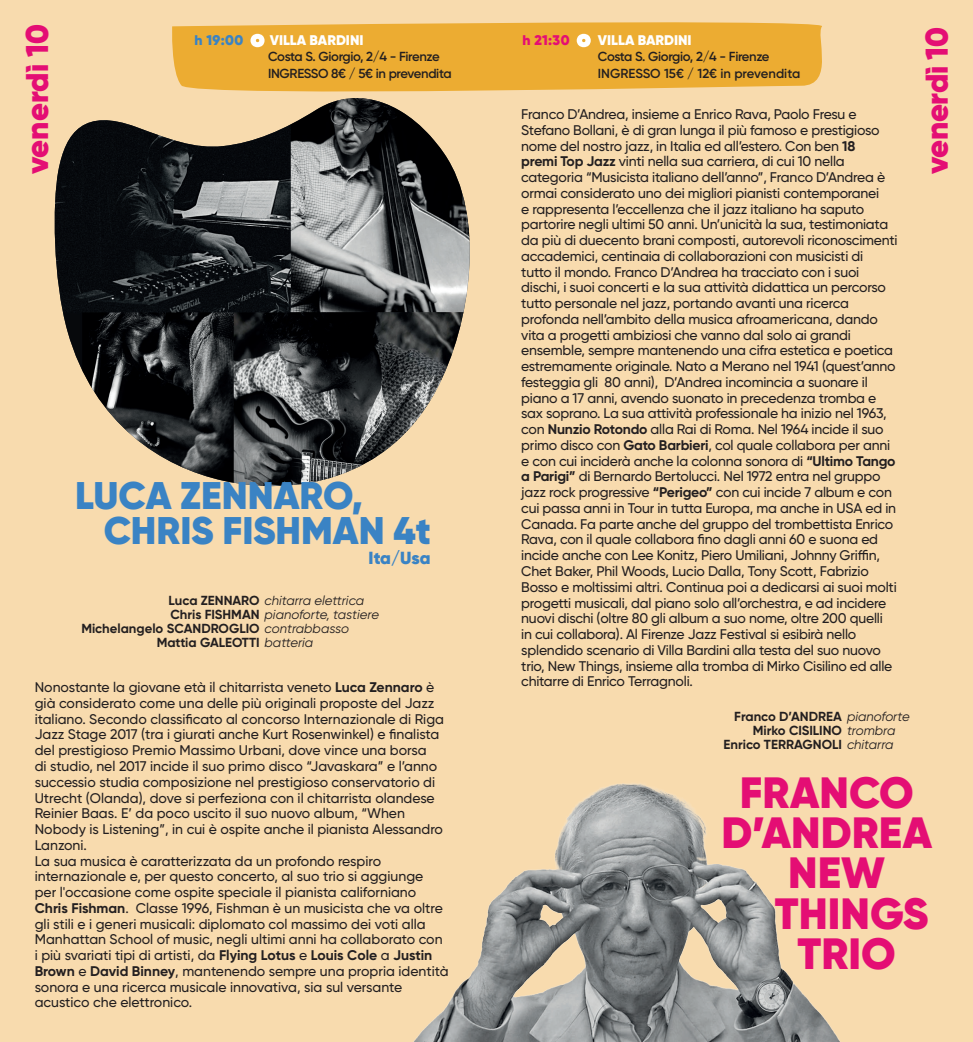
<style>
.page{position:relative;width:973px;height:1042px;background:#fff}
.page>*{position:absolute;margin:0;border:0;box-sizing:border-box;transform-origin:0 0}
.t1{font:900 43.75px "Gilroy";color:#e40e74}
.t2{font:900 38.5px/35px "Gilroy";color:#3a83c4}
.t3{font:900 31.5px "Gilroy";letter-spacing:-.01em;color:#e40e74}
.t4{font:900 17.5px "Gilroy";letter-spacing:-.005em;color:#3a83c4}
.t5{font:500 14px/15.8px "Gilroy";letter-spacing:-.015em;color:#231f20}
.t6{font:900 14px "Gilroy";color:#fff}
.t7{font:900 14px "Gilroy";color:#3a83c4}
.t8{font:900 14px "Gilroy";color:#e40e74}
.t9{font:700 13.12px "Gilroy";color:#231f20}
.t10{font:600 13.12px "Gilroy";letter-spacing:-.025em;color:#231f20}
.t11{font:italic 13.12px "Gilroy";color:#231f20}
.t12{font:600 13.12px "Gilroy";color:#231f20}
.s1{font-weight:700}
.s2{font-weight:400;font-style:italic}
.s3{font-weight:700;font-style:normal}
</style>
<div class="page">
<div style="left:0;top:0;width:972px;height:1042px;background:#f8dbae"></div>
<div style="left:172px;top:22px;width:650px;height:69px;background:#ecac32"></div>
<svg style="left:172px;top:83px;width:313px;height:9px;background:#edb346"></svg>
<img style="left:54px;top:98px;width:416px;height:389px">
<svg style="left:250px;top:34px;width:14px;height:13px"></svg>
<svg style="left:576px;top:34px;width:14px;height:13px"></svg>
<img style="left:413px;top:783px;width:427px;height:259px">
<h3 class="t3" style="left:17px;top:174px;width:152px;rotate:-90deg">venerdì 10</h3>
<h3 class="t3" style="left:916px;top:174px;width:149px;rotate:-90deg">venerdì 10</h3>
<p class="t7" style="left:194px;top:31px;width:50px">h 19:00</p>
<p class="t6" style="left:270px;top:32px;width:95px">VILLA BARDINI</p>
<p class="t8" style="left:522px;top:31px;width:48px">h 21:30</p>
<p class="t6" style="left:597px;top:32px;width:95px">VILLA BARDINI</p>
<p class="t10" style="left:268px;top:48px;width:173px">Costa S. Giorgio, 2/4 - Firenze</p>
<p class="t10" style="left:597px;top:48px;width:173px">Costa S. Giorgio, 2/4 - Firenze</p>
<p class="t10" style="left:268px;top:65px;width:185px">INGRESSO 8€ / 5€ in prevendita</p>
<p class="t12" style="left:597px;top:65px;width:204px">INGRESSO 15€ / 12€ in prevendita</p>
<p class="t5" style="left:521px;top:106px;width:378px">Franco D’Andrea, insieme a Enrico Rava, Paolo Fresu e Stefano Bollani, è di gran lunga il più famoso e prestigioso nome del nostro jazz, in Italia ed all’estero. Con ben <span class="s1">18<br>premi Top Jazz</span> vinti nella sua carriera, di cui 10 nella categoria “Musicista italiano dell’anno”, Franco D’Andrea è ormai considerato uno dei migliori pianisti contemporanei<br>e rappresenta l’eccellenza che il jazz italiano ha saputo partorire negli ultimi 50 anni. Un’unicità la sua, testimoniata da più di duecento brani composti, autorevoli riconoscimenti accademici, centinaia di collaborazioni con musicisti di<br>tutto il mondo. Franco D’Andrea ha tracciato con i suoi dischi, i suoi concerti e la sua attività didattica un percorso tutto personale nel jazz, portando avanti una ricerca profonda nell’ambito della musica afroamericana, dando vita a progetti ambiziosi che vanno dal solo ai grandi ensemble, sempre mantenendo una cifra estetica e poetica estremamente originale. Nato a Merano nel 1941 (quest’anno festeggia gli 80 anni), D’Andrea incomincia a suonare il piano a 17 anni, avendo suonato in precedenza tromba e sax soprano. La sua attività professionale ha inizio nel 1963, con <span class="s1">Nunzio Rotondo</span> alla Rai di Roma. Nel 1964 incide il suo primo disco con <span class="s1">Gato Barbieri</span>, col quale collabora per anni e con cui inciderà anche la colonna sonora di <span class="s1">“Ultimo Tango a Parigi”</span> di Bernardo Bertolucci. Nel 1972 entra nel gruppo jazz rock progressive <span class="s1">“Perigeo”</span> con cui incide 7 album e con cui passa anni in Tour in tutta Europa, ma anche in USA ed in Canada. Fa parte anche del gruppo del trombettista Enrico Rava, con il quale collabora fino dagli anni 60 e suona ed incide anche con Lee Konitz, Piero Umiliani, Johnny Griffin, Chet Baker, Phil Woods, Lucio Dalla, Tony Scott, Fabrizio Bosso e moltissimi altri. Continua poi a dedicarsi ai suoi molti progetti musicali, dal piano solo all’orchestra, e ad incidere nuovi dischi (oltre 80 gli album a suo nome, oltre 200 quelli<br>in cui collabora). Al Firenze Jazz Festival si esibirà nello splendido scenario di Villa Bardini alla testa del suo nuovo trio, New Things, insieme alla tromba di Mirko Cisilino ed alle chitarre di Enrico Terragnoli.</p>
<p class="t9" style="left:734px;top:708px;width:177px">Franco D’ANDREA <span class="s2">pianoforte</span></p>
<p class="t9" style="left:752px;top:722px;width:144px">Mirko CISILINO <span class="s2">trombra</span></p>
<p class="t9" style="left:723px;top:736px;width:171px">Enrico TERRAGNOLI <span class="s2">chitarra</span></p>
<h2 class="t2" style="left:104px;top:478px;width:328px;text-indent:-29px">LUCA ZENNARO,<br>CHRIS FISHMAN 4t</h2>
<p class="t4" style="left:368px;top:546px;width:63px">Ita/Usa</p>
<p class="t11" style="left:168px;top:592px;width:197px"><span class="s3">Luca ZENNARO</span> chitarra elettrica</p>
<p class="t11" style="left:170px;top:606px;width:210px"><span class="s3">Chris FISHMAN</span> pianoforte, tastiere</p>
<p class="t9" style="left:81px;top:620px;width:269px">Michelangelo SCANDROGLIO <span class="s2">contrabbasso</span></p>
<p class="t9" style="left:157px;top:634px;width:158px">Mattia GALEOTTI <span class="s2">batteria</span></p>
<p class="t5" style="left:35px;top:679px;width:415px">Nonostante la giovane età il chitarrista veneto <span class="s1">Luca Zennaro</span> è già considerato come una delle più originali proposte del Jazz italiano. Secondo classificato al concorso Internazionale di Riga Jazz Stage 2017 (tra i giurati anche Kurt Rosenwinkel) e finalista del prestigioso Premio Massimo Urbani, dove vince una borsa<br>di studio, nel 2017 incide il suo primo disco “Javaskara” e l’anno successio studia composizione nel prestigioso conservatorio di Utrecht (Olanda), dove si perfeziona con il chitarrista olandese Reinier Baas. E’ da poco uscito il suo nuovo album, “When Nobody is Listening”, in cui è ospite anche il pianista Alessandro Lanzoni.<br>La sua musica è caratterizzata da un profondo respiro internazionale e, per questo concerto, al suo trio si aggiunge<br>per l'occasione come ospite speciale il pianista californiano <span class="s1">Chris Fishman</span>. Classe 1996, Fishman è un musicista che va oltre gli stili e i generi musicali: diplomato col massimo dei voti alla Manhattan School of music, negli ultimi anni ha collaborato con i più svariati tipi di artisti, da <span class="s1">Flying Lotus</span> e <span class="s1">Louis Cole</span> a <span class="s1">Justin Brown</span> e <span class="s1">David Binney</span>, mantenendo sempre una propria identità sonora e una ricerca musicale innovativa, sia sul versante acustico che elettronico.</p>
<h1 class="t1" style="left:739px;top:765px;width:175px">FRANCO</h1>
<h1 class="t1" style="left:721px;top:805px;width:212px">D’ANDREA</h1>
<h1 class="t1" style="left:788px;top:845px;width:98px">NEW</h1>
<h1 class="t1" style="left:774px;top:885px;width:155px">THINGS</h1>
<h1 class="t1" style="left:797px;top:926px;width:100px">TRIO</h1>
</div>
